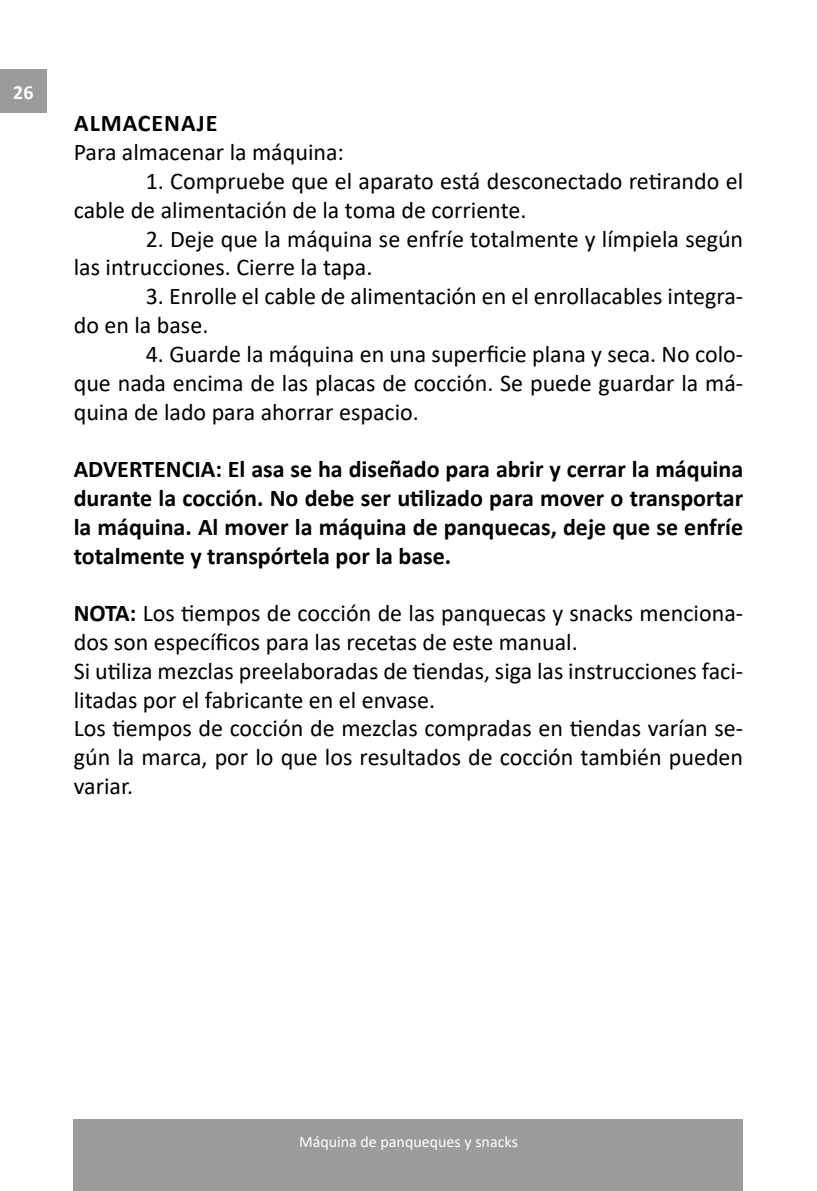
<style>
.page{position:relative;width:817px;height:1191px;background:#fff}
.page>*{position:absolute;margin:0;border:0;box-sizing:border-box;transform-origin:0 0}
.t1{font:24px/28.8px "Calibri";color:#000}
.t2{font:700 24px/28.8px "Calibri";color:#000;text-align:justify}
.t3{font:700 24px "Calibri";letter-spacing:.04em;color:#000}
.t4{font:700 20px "Calibri";color:#fff}
.t5{font:16px "Calibri";color:#fff}
.s1{font-weight:700}
</style>
<div class="page">
<div style="left:74px;top:1118px;width:669px;height:73px;background:#9b9b9b"></div>
<div style="left:0;top:69px;width:47px;height:44px;background:#9b9b9b"></div>
<p class="t4" style="left:13px;top:78px;width:22px">26</p>
<p class="t3" style="left:74px;top:106px;width:145px">ALMACENAJE</p>
<p class="t1" style="left:74px;top:137px;width:272px">Para almacenar la máquina:</p>
<p class="t1" style="left:74px;top:166px;width:670px;text-indent:72px">1. Compruebe que el aparato está desconectado retirando el cable de alimentación de la toma de corriente.</p>
<p class="t1" style="left:74px;top:224px;width:670px;text-indent:72px">2. Deje que la máquina se enfríe totalmente y límpiela según las intrucciones. Cierre la tapa.</p>
<p class="t1" style="left:74px;top:281px;width:670px;text-indent:72px">3. Enrolle el cable de alimentación en el enrollacables integra&shy;do en la base.</p>
<p class="t1" style="left:74px;top:339px;width:670px;text-align:justify;text-indent:72px">4. Guarde la máquina en una superficie plana y seca. No colo&shy;que nada encima de las placas de cocción. Se puede guardar la má&shy;quina de lado para ahorrar espacio.</p>
<p class="t2" style="left:74px;top:454px;width:671px">ADVERTENCIA: El asa se ha diseñado para abrir y cerrar la máquina durante la cocción. No debe ser utilizado para mover o transportar la máquina. Al mover la máquina de panquecas, deje que se enfríe totalmente y transpórtela por la base.</p>
<p class="t1" style="left:74px;top:598px;width:670px"><span class="s1">NOTA:</span> Los tiempos de cocción de las panquecas y snacks menciona&shy;dos son específicos para las recetas de este manual.<br>Si utiliza mezclas preelaboradas de tiendas, siga las instrucciones faci&shy;litadas por el fabricante en el envase.<br>Los tiempos de cocción de mezclas compradas en tiendas varían se&shy;gún la marca, por lo que los resultados de cocción también pueden variar.</p>
<p class="t5" style="left:299px;top:1130px;width:220px">Máquina de panqueques y snacks</p>
</div>
